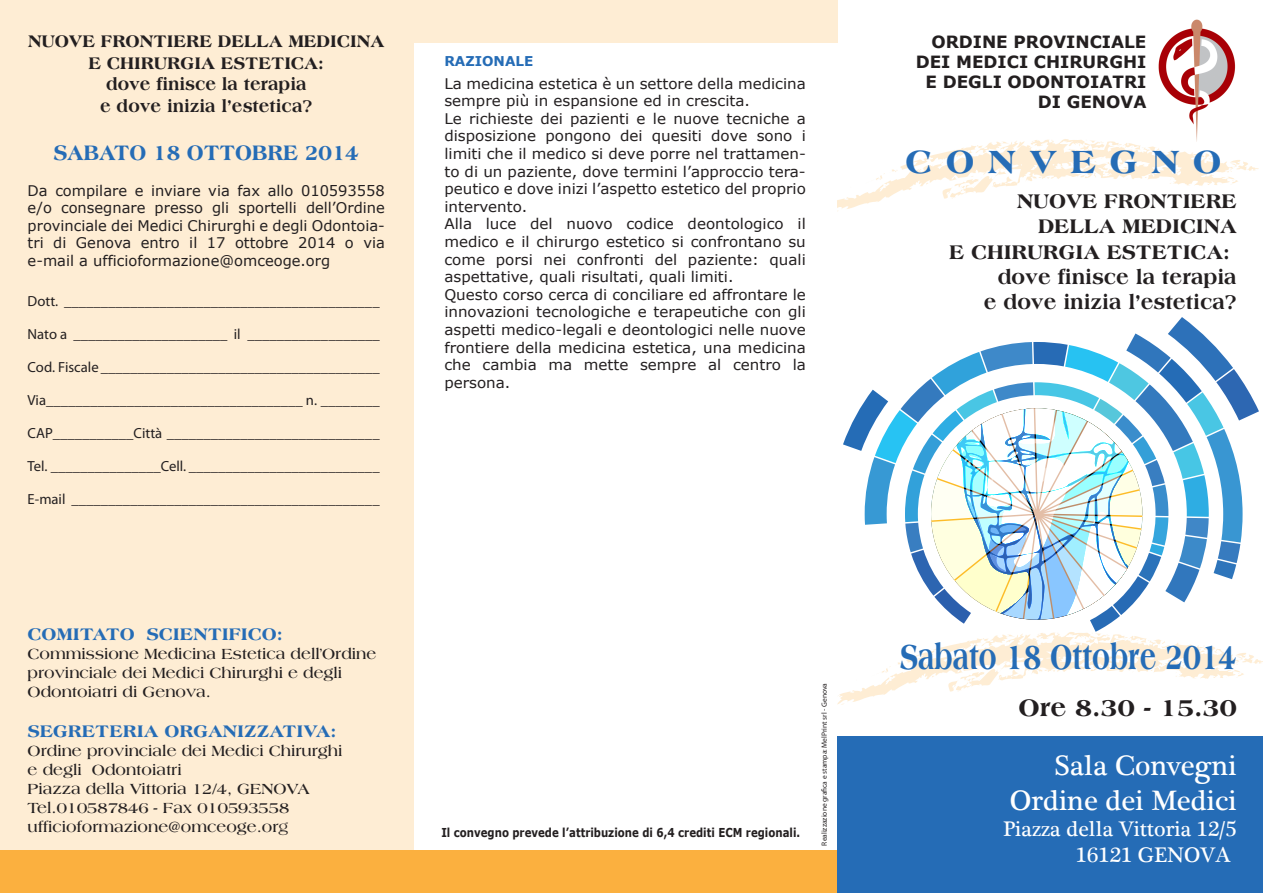
<style>
.page{position:relative;width:1263px;height:893px;background:#fff}
.page>*{position:absolute;margin:0;border:0;box-sizing:border-box;transform-origin:0 0}
.t1{font:800 37.05px "Americana";color:#256cb6;scale:.72 1}
.t2{font:800 34.35px "Americana";letter-spacing:.4em;color:#256cb6}
.t3{font:28.8px/34.7px "Plantagenet Cherokee";color:#fff;text-align:right}
.t4{font:800 25.5px "Americana";color:#231f20}
.t5{font:800 22.5px "Americana";color:#256cb6;scale:.9 1}
.t6{font:21.6px/26px "Plantagenet Cherokee";color:#fff;text-align:right}
.t7{font:800 21.15px "Americana";color:#231f20;scale:.96 1}
.t8{font:800 18px/21.6px "Americana";color:#231f20;text-align:center;scale:.95 1}
.t9{font:800 18px "Americana";color:#256cb6}
.t10{font:700 16.8px/20.2px "Verdana";color:#231f20;text-align:right}
.t11{font:700 15.75px/18.9px "Americana";color:#231f20}
.t12{font:14.7px/17.5px "Verdana";color:#231f20;text-align:justify}
.t13{font:14.7px "Myriad Pro";color:#231f20}
.t14{font:700 13.5px "Verdana";color:#256cb6}
.t15{font:700 12.3px "Verdana";color:#231f20;scale:.83 1}
.t16{font:7.5px "Myriad Pro";color:#231f20}
.s1{font-weight:400}
</style>
<div class="page">
<div style="left:0;top:0;width:413px;height:893px;background:#feedd4"></div>
<div style="left:0;top:850px;width:1263px;height:43px;background:#fbb03f"></div>
<div style="left:412px;top:0;width:426px;height:43px;background:#feedd4"></div>
<img style="left:1158px;top:19px;width:78px;height:118px">
<div style="left:838px;top:736px;width:425px;height:157px;background:#256cb6"></div>
<svg style="left:837px;top:137px;width:422px;height:75px"></svg>
<svg style="left:837px;top:317px;width:426px;height:388px"></svg>
<p class="t8" style="left:28px;top:30px;width:376px">NUOVE FRONTIERE DELLA MEDICINA<br>E CHIRURGIA ESTETICA:<br>dove finisce la terapia<br>e dove inizia l’estetica?</p>
<h3 class="t5" style="left:53px;top:140px;width:341px">SABATO 18 OTTOBRE 2014</h3>
<p class="t12" style="left:28px;top:181px;width:359px">Da compilare e inviare via fax allo 010593558 e/o consegnare presso gli sportelli dell’Ordine provinciale dei Medici Chirurghi e degli Odontoia&shy;tri di Genova entro il 17 ottobre 2014 o via e-mail a ufficioformazione@omceoge.org</p>
<p class="t13" style="left:28px;top:292px;width:353px">Dott. ___________________________________________</p>
<p class="t13" style="left:28px;top:325px;width:353px">Nato a _____________________ il __________________</p>
<p class="t13" style="left:28px;top:358px;width:353px">Cod. Fiscale ______________________________________</p>
<p class="t13" style="left:28px;top:391px;width:353px">Via___________________________________ n. ________</p>
<p class="t13" style="left:28px;top:424px;width:353px">CAP___________Città _____________________________</p>
<p class="t13" style="left:28px;top:457px;width:353px">Tel. _______________Cell. __________________________</p>
<p class="t13" style="left:28px;top:490px;width:353px">E-mail __________________________________________</p>
<p class="t9" style="left:28px;top:624px;width:257px">COMITATO SCIENTIFICO:</p>
<p class="t11" style="left:28px;top:644px;width:350px">Commissione Medicina Estetica dell’Ordine provinciale dei Medici Chirurghi e degli<br>Odontoiatri di Genova.</p>
<p class="t9" style="left:28px;top:721px;width:310px">SEGRETERIA ORGANIZZATIVA:</p>
<p class="t11" style="left:28px;top:741px;width:316px">Ordine provinciale dei Medici Chirurghi e degli Odontoiatri<br>Piazza della Vittoria 12/4, GENOVA<br>Tel.010587846 - Fax 010593558 ufficioformazione@omceoge.or<span class="s1">g</span></p>
<p class="t14" style="left:444px;top:51px;width:90px">RAZIONALE</p>
<p class="t12" style="left:444px;top:74px;width:363px;text-align:left">La medicina estetica è un settore della medicina sempre più in espansione ed in crescita.<br>Le richieste dei pazienti e le nuove tecniche a disposizione pongono dei quesiti dove sono i limiti che il medico si deve porre nel trattamen&shy;to di un paziente, dove termini l’approccio tera&shy;peutico e dove inizi l’aspetto estetico del proprio intervento.<br>Alla luce del nuovo codice deontologico il medico e il chirurgo estetico si confrontano su come porsi nei confronti del paziente: quali aspettative, quali risultati, quali limiti.<br>Questo corso cerca di conciliare ed affrontare le innovazioni tecnologiche e terapeutiche con gli aspetti medico-legali e deontologici nelle nuove frontiere della medicina estetica, una medicina che cambia ma mette sempre al centro la persona.</p>
<p class="t15" style="left:441px;top:823px;width:434px">Il convegno prevede l’attribuzione di 6,4 crediti ECM regionali.</p>
<p class="t16" style="left:820px;top:845px;width:164px;rotate:-90deg">Realizzazione gra ca e stampa: MelPrint srl - Genova</p>
<p class="t10" style="left:916px;top:31px;width:232px">ORDINE PROVINCIALE<br>DEI MEDICI CHIRURGHI<br>E DEGLI ODONTOIATRI<br>DI GENOVA</p>
<h2 class="t2" style="left:905px;top:142px;width:318px">CONVEGNO</h2>
<h3 class="t7" style="left:1017px;top:188px;width:230px">NUOVE FRONTIERE</h3>
<h3 class="t7" style="left:1038px;top:214px;width:208px">DELLA MEDICINA</h3>
<h3 class="t7" style="left:949px;top:239px;width:294px">E CHIRURGIA ESTETICA:</h3>
<h3 class="t7" style="left:998px;top:264px;width:250px">dove finisce la terapia</h3>
<h3 class="t7" style="left:984px;top:290px;width:265px">e dove inizia l’estetica?</h3>
<h1 class="t1" style="left:900px;top:635px;width:469px">Sabato 18 Ottobre 2014</h1>
<h3 class="t4" style="left:1018px;top:692px;width:220px">Ore 8.30 - 15.30</h3>
<h3 class="t3" style="left:1010px;top:749px;width:228px">Sala Convegni<br>Ordine dei Medici</h3>
<h3 class="t6" style="left:1003px;top:816px;width:235px">Piazza della Vittoria 12/5<br>16121 GENOVA</h3>
</div>
